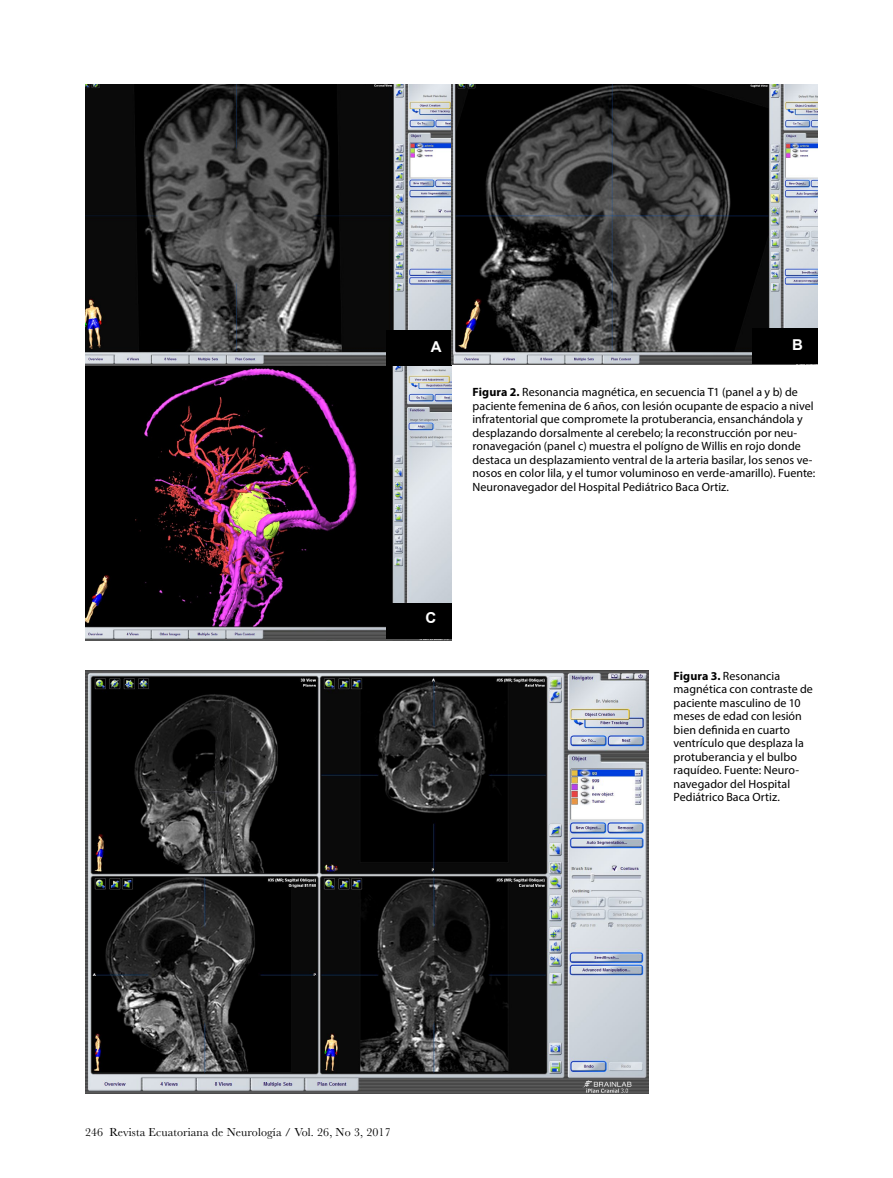
<style>
.page{position:relative;width:893px;height:1178px;background:#fff}
.page>*{position:absolute;margin:0;border:0;box-sizing:border-box;transform-origin:0 0}
.t1{font:700 15px "Arial";color:#fff}
.t2{font:12px/13.5px "Myriad Pro";letter-spacing:.005em;color:#000}
.t3{font:12px "Baskerville";letter-spacing:.01em;color:#000}
.s1{font-weight:700}
</style>
<div class="page">
<img style="left:85px;top:366px;width:366px;height:274px">
<div style="left:386px;top:603px;width:65px;height:36px;background:#000"></div>
<img style="left:85px;top:670px;width:564px;height:423px">
<img style="left:85px;top:85px;width:366px;height:281px">
<div style="left:386px;top:330px;width:65px;height:36px;background:#000"></div>
<img style="left:451px;top:85px;width:367px;height:279px">
<div style="left:752px;top:328px;width:66px;height:36px;background:#000"></div>
<p class="t1" style="left:431px;top:337px;width:12px">A</p>
<p class="t1" style="left:792px;top:335px;width:12px">B</p>
<p class="t2" style="left:472px;top:385px;width:344px"><span class="s1">Figura 2.</span> Resonancia magnética, en secuencia T1 (panel a y b) de paciente femenina de 6 años, con lesión ocupante de espacio a nivel infratentorial que compromete la protuberancia, ensanchándola y desplazando dorsalmente al cerebelo; la reconstrucción por neu&shy;ronavegación (panel c) muestra el polígno de Willis en rojo donde destaca un desplazamiento ventral de la arteria basilar, los senos ve&shy;nosos en color lila, y el tumor voluminoso en verde-amarillo). Fuente:<br>Neuronavegador del Hospital Pediátrico Baca Ortiz.</p>
<p class="t1" style="left:425px;top:608px;width:12px">C</p>
<p class="t2" style="left:673px;top:669px;width:141px"><span class="s1">Figura 3.</span> Resonancia magnética con contraste de paciente masculino de 10 meses de edad con lesión bien definida en cuarto ventrículo que desplaza la protuberancia y el bulbo raquídeo. Fuente: Neuro&shy;navegador del Hospital<br>Pediátrico Baca Ortiz.</p>
<p class="t3" style="left:85px;top:1124px;width:307px">246 Revista Ecuatoriana de Neurología / Vol. 26, No 3, 2017</p>
</div>
